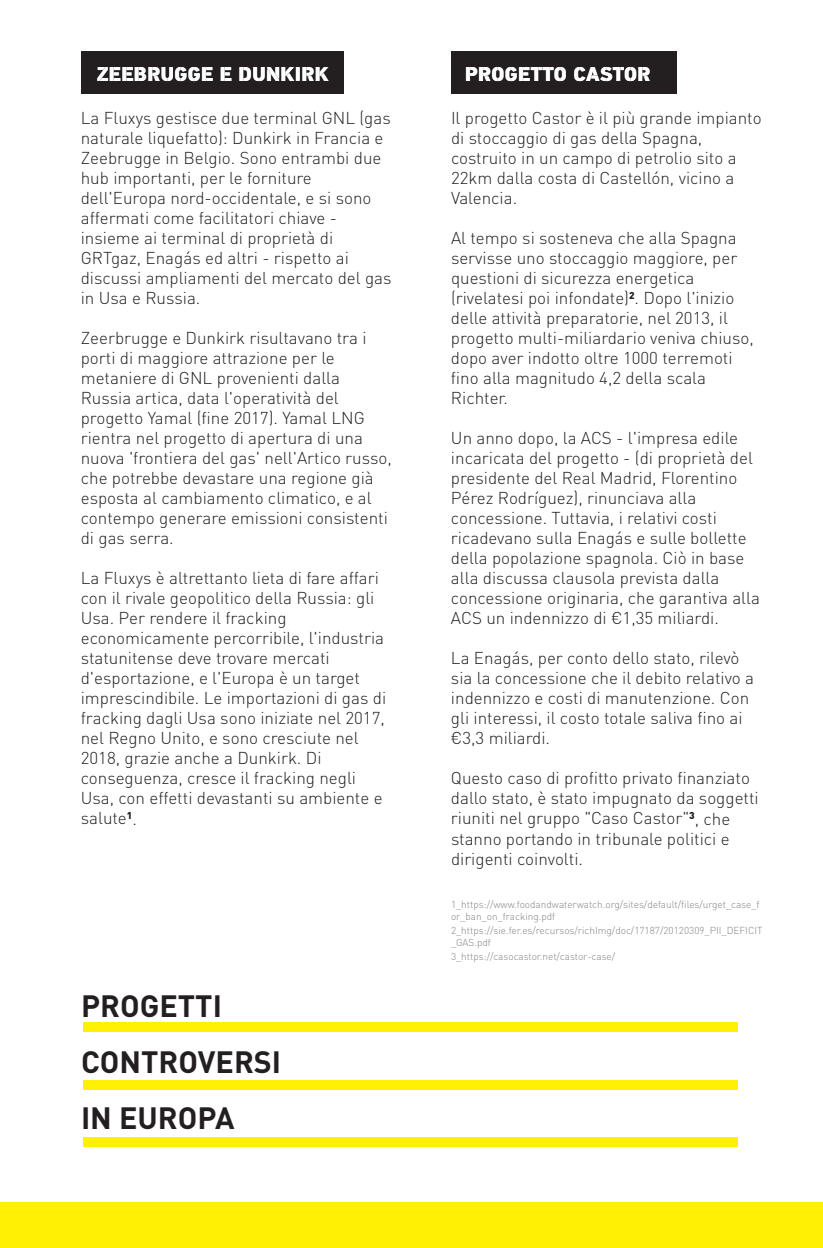
<style>
.page{position:relative;width:823px;height:1248px;background:#fff}
.page>*{position:absolute;margin:0;border:0;box-sizing:border-box;transform-origin:0 0}
.t1{font:700 30.4px/56.4px "DIN";color:#231f20}
.t2{font:900 20px "PF Din Stencil";letter-spacing:.02em;color:#fff}
.t3{font:300 17px/20px "DINOT";color:#231f20}
.t4{font:300 10px/12px "DIN";color:#808285}
</style>
<div class="page">
<div style="left:81px;top:51px;width:262px;height:42px;background:#231f20"></div>
<div style="left:83px;top:1136px;width:654px;height:10px;background:#fff101"></div>
<div style="left:83px;top:1079px;width:654px;height:10px;background:#fff101"></div>
<div style="left:83px;top:1022px;width:654px;height:10px;background:#fff101"></div>
<div style="left:450px;top:51px;width:226px;height:42px;background:#231f20"></div>
<div style="left:0;top:1202px;width:822px;height:45px;background:#fff101"></div>
<p class="t2" style="left:97px;top:62px;width:233px">ZEEBRUGGE E DUNKIRK</p>
<p class="t3" style="left:81px;top:107px;width:312px">La Fluxys gestisce due terminal GNL (gas naturale liquefatto): Dunkirk in Francia e Zeebrugge in Belgio. Sono entrambi due hub importanti, per le forniture dell'Europa nord-occidentale, e si sono affermati come facilitatori chiave - insieme ai terminal di proprietà di GRTgaz, Enagás ed altri - rispetto ai discussi ampliamenti del mercato del gas in Usa e Russia.</p>
<p class="t3" style="left:81px;top:327px;width:312px">Zeerbrugge e Dunkirk risultavano tra i porti di maggiore attrazione per le metaniere di GNL provenienti dalla Russia artica, data l'operatività del progetto Yamal (fine 2017). Yamal LNG rientra nel progetto di apertura di una nuova 'frontiera del gas' nell'Artico russo, che potrebbe devastare una regione già esposta al cambiamento climatico, e al contempo generare emissioni consistenti di gas serra.</p>
<p class="t3" style="left:81px;top:567px;width:307px">La Fluxys è altrettanto lieta di fare affari con il rivale geopolitico della Russia: gli Usa. Per rendere il fracking economicamente percorribile, l'industria statunitense deve trovare mercati d'esportazione, e l'Europa è un target imprescindibile. Le importazioni di gas di fracking dagli Usa sono iniziate nel 2017, nel Regno Unito, e sono cresciute nel 2018, grazie anche a Dunkirk. Di conseguenza, cresce il fracking negli Usa, con effetti devastanti su ambiente e salute<sup>1</sup>.</p>
<h1 class="t1" style="left:81px;top:975px;width:201px">PROGETTI<br>CONTROVERSI<br>IN EUROPA</h1>
<p class="t2" style="left:465px;top:62px;width:186px">PROGETTO CASTOR</p>
<p class="t3" style="left:450px;top:107px;width:312px">Il progetto Castor è il più grande impianto di stoccaggio di gas della Spagna, costruito in un campo di petrolio sito a 22km dalla costa di Castellón, vicino a Valencia.</p>
<p class="t3" style="left:450px;top:227px;width:304px">Al tempo si sosteneva che alla Spagna servisse uno stoccaggio maggiore, per questioni di sicurezza energetica (rivelatesi poi infondate)<sup>2</sup>. Dopo l'inizio delle attività preparatorie, nel 2013, il progetto multi-miliardario veniva chiuso, dopo aver indotto oltre 1000 terremoti fino alla magnitudo 4,2 della scala Richter.</p>
<p class="t3" style="left:450px;top:427px;width:310px">Un anno dopo, la ACS - l'impresa edile incaricata del progetto - (di proprietà del presidente del Real Madrid, Florentino Pérez Rodríguez), rinunciava alla concessione. Tuttavia, i relativi costi ricadevano sulla Enagás e sulle bollette della popolazione spagnola. Ciò in base alla discussa clausola prevista dalla concessione originaria, che garantiva alla ACS un indennizzo di €1,35 miliardi.</p>
<p class="t3" style="left:450px;top:647px;width:304px">La Enagás, per conto dello stato, rilevò sia la concessione che il debito relativo a indennizzo e costi di manutenzione. Con gli interessi, il costo totale saliva fino ai €3,3 miliardi.</p>
<p class="t3" style="left:450px;top:767px;width:309px">Questo caso di profitto privato finanziato dallo stato, è stato impugnato da soggetti riuniti nel gruppo "Caso Castor"<sup>3</sup>, che stanno portando in tribunale politici e dirigenti coinvolti.</p>
<p class="t4" style="left:450px;top:897px;width:310px">1_https://www.foodandwaterwatch.org/sites/default/files/urget_case_f or_ban_on_fracking.pdf</p>
<p class="t4" style="left:450px;top:923px;width:313px">2_https://sie.fer.es/recursos/richImg/doc/17187/20120309_PII_DEFICIT _GAS.pdf</p>
<p class="t4" style="left:450px;top:949px;width:166px">3_https://casocastor.net/castor-case/</p>
</div>
